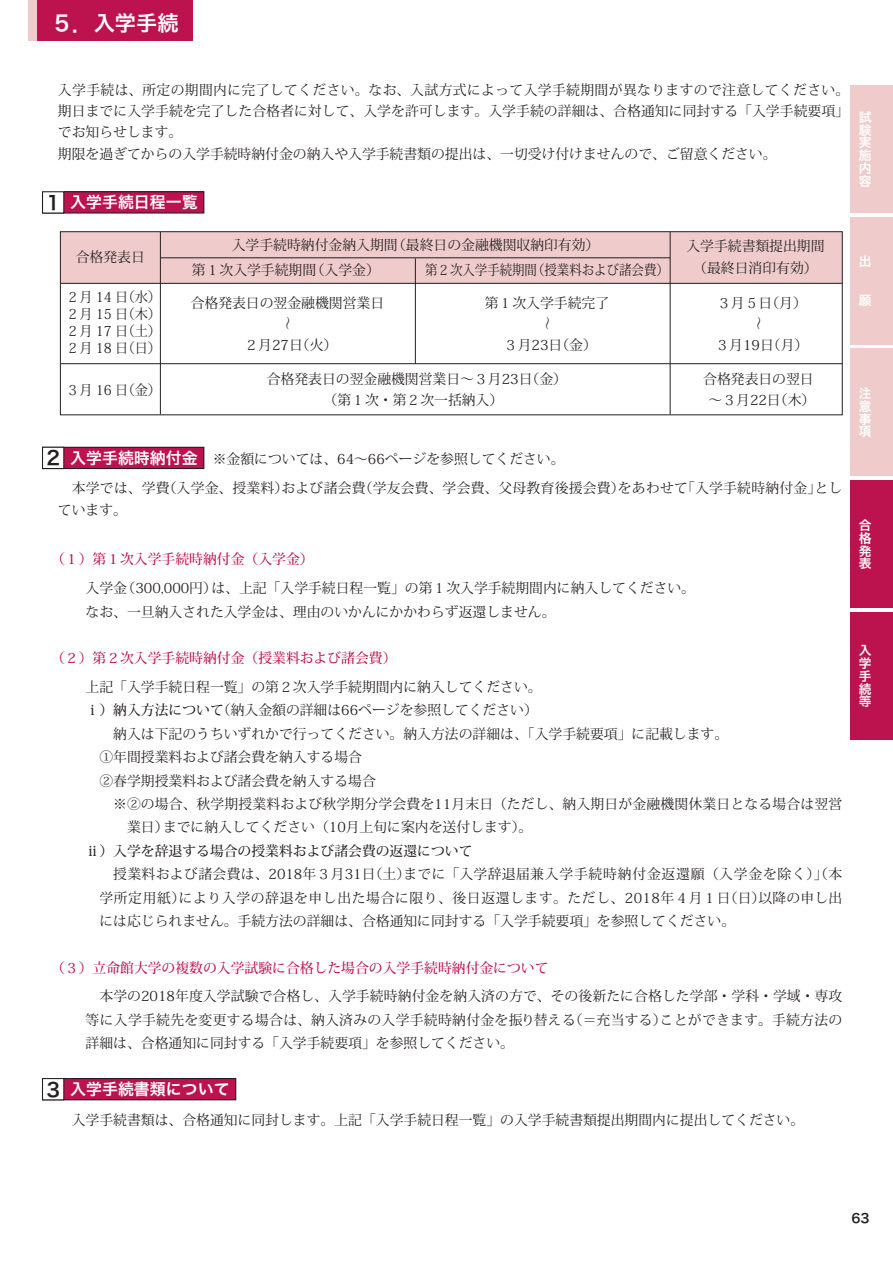
<style>
.page{position:relative;width:893px;height:1263px;background:#fff}
.page>*{position:absolute;margin:0;border:0;box-sizing:border-box;transform-origin:0 0}
.t1{font:21.3px "Hira Kaku Pro W6";color:#fff}
.t2{font:15.9px "Hira Kaku Pro W6";color:#fff}
.t3{font:13.8px/23.4px "Koz Min Std";color:#231f20}
.t4{font:500 13.8px "Koz Min Std";color:#bc134e}
.t5{font:13.8px/21.3px "Koz Min Std";letter-spacing:.02em;color:#231f20}
.t6{font:13.8px/17px "Koz Min Std";color:#231f20;text-align:justify;scale:.95 1}
.t7{font:500 13.8px "Koz Min Std";color:#231f20}
.t8{font:13.8px "Koz Min Std";color:#231f20;scale:.9 1}
.t9{font:12.75px/12.8px "Hira Kaku Pro W6";color:#fff;text-align:justify}
.t10{font:12.75px "Hira Kaku Pro W6";color:#231f20}
.s1{font-size:19.2px;color:#231f20}
.s2{font-weight:500}
</style>
<div class="page">
<div style="left:60px;top:232px;width:782px;height:51px;background:#efcccb"></div>
<div style="left:60px;top:231px;width:783px;height:184px;border:1px solid #231f20"></div>
<hr style="left:61px;top:283px;width:781px;height:1px;background:#231f20">
<hr style="left:161px;top:257px;width:509px;height:1px;background:#231f20">
<hr style="left:61px;top:363px;width:781px;height:1px;background:#231f20">
<hr style="left:160px;top:232px;width:1px;height:182px;background:#231f20">
<hr style="left:670px;top:232px;width:1px;height:182px;background:#231f20">
<hr style="left:415px;top:258px;width:1px;height:106px;background:#231f20">
<div style="left:43px;top:192px;width:161px;height:21px;background:#bc134e"></div>
<div style="left:42px;top:191px;width:162px;height:23px;border:1px solid #231f20"></div>
<div style="left:43px;top:192px;width:21px;height:21px;background:#fff"></div>
<div style="left:42px;top:191px;width:22px;height:23px;border:1px solid #231f20"></div>
<div style="left:43px;top:447px;width:161px;height:21px;background:#bc134e"></div>
<div style="left:42px;top:447px;width:162px;height:22px;border:1px solid #231f20"></div>
<div style="left:43px;top:447px;width:21px;height:21px;background:#fff"></div>
<div style="left:42px;top:447px;width:22px;height:22px;border:1px solid #231f20"></div>
<div style="left:43px;top:1078px;width:193px;height:22px;background:#bc134e"></div>
<div style="left:42px;top:1078px;width:194px;height:22px;border:1px solid #231f20"></div>
<div style="left:43px;top:1078px;width:21px;height:22px;background:#fff"></div>
<div style="left:42px;top:1078px;width:22px;height:22px;border:1px solid #231f20"></div>
<div style="left:850px;top:85px;width:43px;height:128px;background:#efcccb"></div>
<div style="left:850px;top:217px;width:43px;height:127px;background:#efcccb"></div>
<div style="left:850px;top:349px;width:43px;height:127px;background:#efcccb"></div>
<div style="left:850px;top:480px;width:43px;height:128px;background:#bc134e"></div>
<div style="left:850px;top:612px;width:43px;height:128px;background:#bc134e"></div>
<div style="left:29px;top:0;width:164px;height:41px;background:#bc134e"></div>
<div style="left:29px;top:0;width:8px;height:41px;background:#efcccb"></div>
<h1 class="t1" style="left:51px;top:4px;width:129px">５．入学手続</h1>
<p class="t3" style="left:58px;top:79px;width:793px;line-height:21.3px">入学手続は、所定の期間内に完了してください。なお、入試方式によって入学手続期間が異なりますので注意してください。期日までに入学手続を完了した合格者に対して、入学を許可します。入学手続の詳細は、合格通知に同封する「入学手続要項」でお知らせします。<br>期限を過ぎてからの入学手続時納付金の納入や入学手続書類の提出は、一切受け付けませんので、ご留意ください。</p>
<p class="t2" style="left:46px;top:188px;width:153px"><span class="s1">1</span> 入学手続日程一覧</p>
<p class="t3" style="left:76px;top:246px;width:71px">合格発表日</p>
<p class="t6" style="left:66px;top:289px;width:101px">２月 14 日（水）２月 15 日（木）２月 17 日（土）２月 18 日（日）</p>
<p class="t6" style="left:66px;top:381px;width:101px">３月 16 日（金）</p>
<p class="t3" style="left:232px;top:233px;width:369px">入学手続時納付金納入期間（最終日の金融機関収納印有効）</p>
<p class="t3" style="left:192px;top:258px;width:189px">第１次入学手続期間（入学金）</p>
<p class="t8" style="left:425px;top:261px;width:272px">第２次入学手続期間（授業料および諸会費）</p>
<p class="t3" style="left:191px;top:291px;width:195px">合格発表日の翌金融機関営業日</p>
<p class="t3" style="left:277px;top:330px;width:15px;rotate:-90deg">～</p>
<p class="t3" style="left:244px;top:334px;width:94px">２月27日（火）</p>
<p class="t3" style="left:267px;top:368px;width:302px;line-height:21.3px;text-align:center">合格発表日の翌金融機関営業日～３月23日（金）（第１次・第２次一括納入）</p>
<p class="t3" style="left:485px;top:291px;width:126px">第１次入学手続完了</p>
<p class="t3" style="left:536px;top:330px;width:15px;rotate:-90deg">～</p>
<p class="t3" style="left:504px;top:334px;width:94px">３月23日（金）</p>
<p class="t2" style="left:46px;top:443px;width:153px"><span class="s1">2</span> 入学手続時納付金</p>
<p class="t3" style="left:213px;top:447px;width:353px">※金額については、64～66ページを参照してください。</p>
<p class="t3" style="left:686px;top:236px;width:140px;line-height:21.3px;text-align:center">入学手続書類提出期間（最終日消印有効）</p>
<p class="t3" style="left:717px;top:291px;width:91px">３月５日（月）</p>
<p class="t3" style="left:748px;top:330px;width:15px;rotate:-90deg">～</p>
<p class="t3" style="left:715px;top:334px;width:94px">３月19日（月）</p>
<p class="t3" style="left:703px;top:368px;width:114px;line-height:21.3px;text-align:center">合格発表日の翌日～３月22日（木）</p>
<p class="t5" style="left:58px;top:478px;width:786px;text-indent:14px">本学では、学費（入学金、授業料）および諸会費（学友会費、学会費、父母教育後援会費）をあわせて「入学手続時納付金」としています。</p>
<p class="t4" style="left:51px;top:551px;width:264px">（１）第１次入学手続時納付金（入学金）</p>
<p class="t3" style="left:72px;top:576px;width:625px">　入学金（300,000円）は、上記「入学手続日程一覧」の第１次入学手続期間内に納入してください。　なお、一旦納入された入学金は、理由のいかんにかかわらず返還しません。</p>
<p class="t4" style="left:51px;top:650px;width:347px">（２）第２次入学手続時納付金（授業料および諸会費）</p>
<p class="t3" style="left:86px;top:675px;width:644px;text-indent:-14px">　上記「入学手続日程一覧」の第２次入学手続期間内に納入してください。<br><span class="s2">ⅰ）納入方法について</span>（納入金額の詳細は66ページを参照してください）<br>　　納入は下記のうちいずれかで行ってください。納入方法の詳細は、「入学手続要項」に記載します。　①年間授業料および諸会費を納入する場合<br>　②春学期授業料および諸会費を納入する場合</p>
<p class="t3" style="left:127px;top:792px;width:717px;text-indent:-14px">※②の場合、秋学期授業料および秋学期分学会費を11月末日（ただし、納入期日が金融機関休業日となる場合は翌営業日）までに納入してください（10月上旬に案内を送付します）。</p>
<p class="t7" style="left:86px;top:842px;width:388px">ⅱ）入学を辞退する場合の授業料および諸会費の返還について</p>
<p class="t3" style="left:99px;top:862px;width:744px;text-align:justify;text-indent:14px">授業料および諸会費は、2018年３月31日（土）までに「入学辞退届兼入学手続時納付金返還願（入学金を除く）」（本学所定用紙）により入学の辞退を申し出た場合に限り、後日返還します。ただし、2018年４月１日（日）以降の申し出には応じられません。手続方法の詳細は、合格通知に同封する「入学手続要項」を参照してください。</p>
<p class="t4" style="left:51px;top:959px;width:499px">（３）立命館大学の複数の入学試験に合格した場合の入学手続時納付金について</p>
<p class="t3" style="left:86px;top:985px;width:758px;text-align:justify;text-indent:14px">本学の2018年度入学試験で合格し、入学手続時納付金を納入済の方で、その後新たに合格した学部・学科・学域・専攻等に入学手続先を変更する場合は、納入済みの入学手続時納付金を振り替える（＝充当する）ことができます。手続方法の詳細は、合格通知に同封する「入学手続要項」を参照してください。</p>
<p class="t2" style="left:46px;top:1075px;width:185px"><span class="s1">3</span> 入学手続書類について</p>
<p class="t3" style="left:72px;top:1108px;width:734px">入学手続書類は、合格通知に同封します。上記「入学手続日程一覧」の入学手続書類提出期間内に提出してください。</p>
<p class="t9" style="left:859px;top:110px;width:14px">試験実施内容</p>
<p class="t9" style="left:859px;top:255px;width:13px">出</p>
<p class="t9" style="left:859px;top:293px;width:14px">願</p>
<p class="t9" style="left:859px;top:386px;width:14px">注意事項</p>
<p class="t9" style="left:859px;top:518px;width:14px">合格発表</p>
<p class="t9" style="left:859px;top:644px;width:14px">入学手続等</p>
<p class="t10" style="left:851px;top:1207px;width:20px">63</p>
</div>
